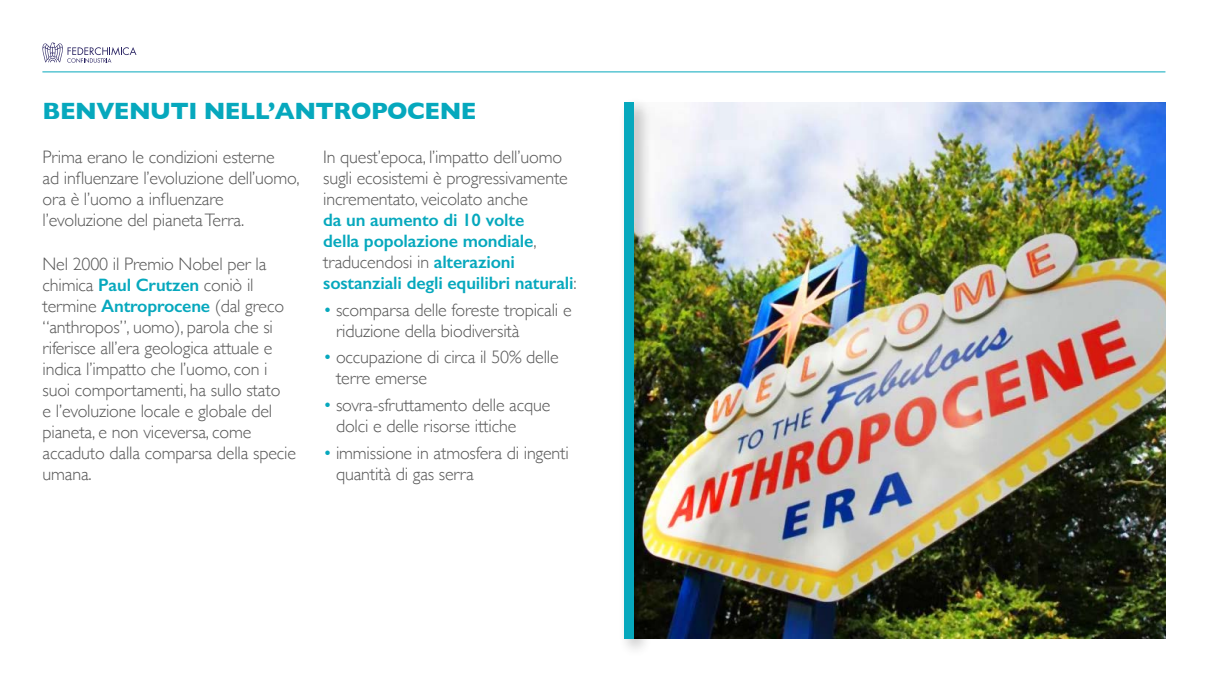
<style>
.page{position:relative;width:1208px;height:681px;background:#fff}
.page>*{position:absolute;margin:0;border:0;box-sizing:border-box;transform-origin:0 0}
.t1{font:700 24px "Gill Sans";letter-spacing:-.02em;color:#06a8bd}
.t2{font:300 18px/21px "Gill Sans";letter-spacing:-.01em;color:#565656}
.t3{font:600 18px/21px "Gill Sans";letter-spacing:-.01em;color:#06a8bd}
.s1{font-weight:300;color:#565656}
.s2{color:#06a8bd}
.s3{font-weight:600;color:#06a8bd}
</style>
<div class="page">
<svg style="left:42px;top:42px;width:94px;height:21px"></svg>
<img style="left:652px;top:102px;width:513px;height:536px">
<hr style="left:42px;top:72px;width:1123px;height:1px;background:#06a8bd">
<div style="left:618px;top:97px;width:34px;height:560px;background:#000;opacity:.3"></div>
<div style="left:624px;top:102px;width:9px;height:536px;background:#06a8bd"></div>
<h1 class="t1" style="left:43px;top:91px;width:435px">BENVENUTI NELL’ANTROPOCENE</h1>
<p class="t2" style="left:323px;top:145px;width:246px">In quest’epoca, l’impatto dell’uomo sugli ecosistemi è progressivamente incrementato, veicolato anche</p>
<p class="t3" style="left:323px;top:209px;width:255px">da un aumento di 10 volte<br>della popolazione mondiale<span class="s1">, traducendosi in</span> alterazioni sostanziali degli equilibri naturali<span class="s1">:</span></p>
<p class="t2" style="left:336px;top:298px;width:237px;text-indent:-13px"><span class="s2">•</span> scomparsa delle foreste tropicali e riduzione della biodiversità</p>
<p class="t2" style="left:336px;top:346px;width:224px;text-indent:-13px"><span class="s2">•</span> occupazione di circa il 50% delle terre emerse</p>
<p class="t2" style="left:336px;top:394px;width:216px;text-indent:-13px"><span class="s2">•</span> sovra-sfruttamento delle acque dolci e delle risorse ittiche</p>
<p class="t2" style="left:336px;top:441px;width:234px;text-indent:-13px"><span class="s2">•</span> immissione in atmosfera di ingenti quantità di gas serra</p>
<p class="t2" style="left:43px;top:145px;width:258px">Prima erano le condizioni esterne<br>ad influenzare l’evoluzione dell’uomo, ora è l’uomo a influenzare l’evoluzione del pianeta Terra.</p>
<p class="t2" style="left:43px;top:252px;width:255px">Nel 2000 il Premio Nobel per la chimica <span class="s3">Paul Crutzen</span> coniò il termine <span class="s3">Antroprocene</span> (dal greco “anthropos”, uomo), parola che si riferisce all’era geologica attuale e indica l’impatto che l’uomo, con i suoi comportamenti, ha sullo stato<br>e l’evoluzione locale e globale del pianeta, e non viceversa, come accaduto dalla comparsa della specie umana.</p>
</div>
